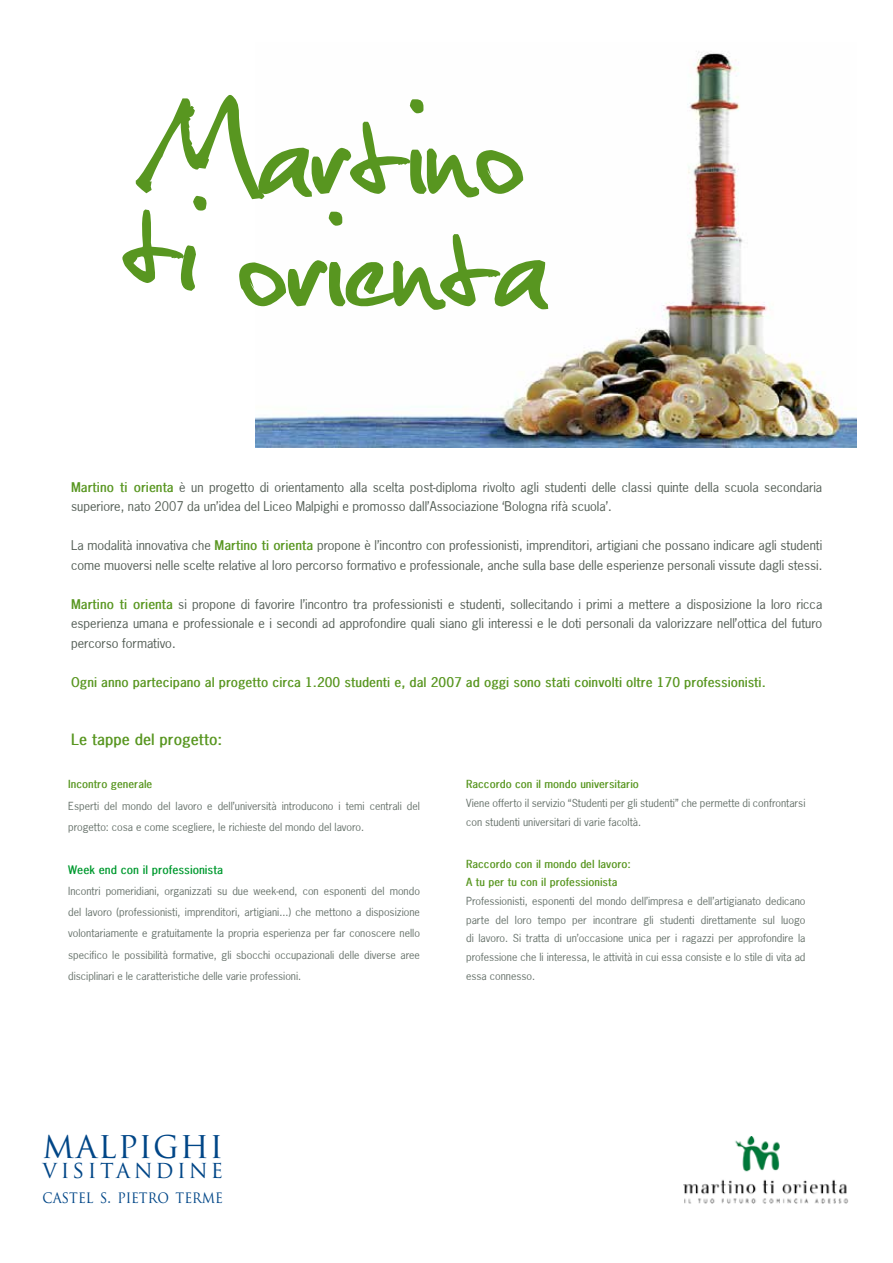
<style>
.page{position:relative;width:893px;height:1263px;background:#fff}
.page>*{position:absolute;margin:0;border:0;box-sizing:border-box;transform-origin:0 0}
.t1{font:182.4px "Christopherhand";color:#589620}
.t2{font:35.85px "Trajan";letter-spacing:.04em;color:#004687;scale:.95 1}
.t3{font:23.7px "Trajan";letter-spacing:.14em;color:#004687;scale:.95 1}
.t4{font:16.5px "Trajan";color:#004687;scale:.87 1}
.t5{font:700 14.7px "News Gothic";color:#589620}
.t6{font:12.6px/19.5px "News Gothic";color:#525c54}
.t7{font:700 12.6px "News Gothic";color:#589620}
.t8{font:700 11.1px "News Gothic";color:#009a30}
.t9{font:10.5px/21.1px "News Gothic";color:#67726b}
.t10{font:700 10.5px/18.6px "News Gothic";color:#589620}
.s1{font-weight:700;color:#589620}
</style>
<div class="page">
<img style="left:256px;top:51px;width:601px;height:397px">
<img style="left:683px;top:1136px;width:166px;height:67px">
<h1 class="t1" style="left:141px;top:71px;width:385px">Martino</h1>
<h1 class="t1" style="left:239px;top:184px;width:310px">orienta</h1>
<p class="t6" style="left:71px;top:477px;width:753px"><span class="s1">Martino ti orienta</span> è un progetto di orientamento alla scelta post-diploma rivolto agli studenti delle classi quinte della scuola secondaria superiore, nato 2007 da un’idea del Liceo Malpighi e promosso dall’Associazione ‘Bologna rifà scuola’.</p>
<p class="t6" style="left:71px;top:535px;width:753px">La modalità innovativa che <span class="s1">Martino ti orienta</span> propone è l’incontro con professionisti, imprenditori, artigiani che possano indicare agli studenti come muoversi nelle scelte relative al loro percorso formativo e professionale, anche sulla base delle esperienze personali vissute dagli stessi.</p>
<p class="t6" style="left:71px;top:594px;width:753px;text-align:justify"><span class="s1">Martino ti orienta</span> si propone di favorire l’incontro tra professionisti e studenti, sollecitando i primi a mettere a disposizione la loro ricca esperienza umana e professionale e i secondi ad approfondire quali siano gli interessi e le doti personali da valorizzare nell’ottica del futuro percorso formativo.</p>
<p class="t7" style="left:71px;top:674px;width:696px">Ogni anno partecipano al progetto circa 1.200 studenti e, dal 2007 ad oggi sono stati coinvolti oltre 170 professionisti.</p>
<h3 class="t5" style="left:71px;top:730px;width:153px">Le tappe del progetto:</h3>
<p class="t10" style="left:68px;top:775px;width:86px">Incontro generale</p>
<p class="t9" style="left:68px;top:795px;width:353px">Esperti del mondo del lavoro e dell’università introducono i temi centrali del progetto: cosa e come scegliere, le richieste del mondo del lavoro.</p>
<p class="t8" style="left:68px;top:863px;width:156px">Week end con il professionista</p>
<p class="t9" style="left:68px;top:880px;width:353px;text-align:justify">Incontri pomeridiani, organizzati su due week-end, con esponenti del mondo del lavoro (professionisti, imprenditori, artigiani...) che mettono a disposizione volontariamente e gratuitamente la propria esperienza per far conoscere nello specifico le possibilità formative, gli sbocchi occupazionali delle diverse aree disciplinari e le caratteristiche delle varie professioni.</p>
<p class="t10" style="left:466px;top:775px;width:174px">Raccordo con il mondo universitario</p>
<p class="t9" style="left:466px;top:793px;width:341px;line-height:18.6px">Viene offerto il servizio “Studenti per gli studenti” che permette di confrontarsi con studenti universitari di varie facoltà.</p>
<p class="t10" style="left:466px;top:854px;width:166px">Raccordo con il mondo del lavoro:<br>A tu per tu con il professionista</p>
<p class="t9" style="left:466px;top:891px;width:341px;line-height:18.6px;text-align:justify">Professionisti, esponenti del mondo dell’impresa e dell’artigianato dedicano parte del loro tempo per incontrare gli studenti direttamente sul luogo di lavoro. Si tratta di un’occasione unica per i ragazzi per approfondire la professione che li interessa, le attività in cui essa consiste e lo stile di vita ad essa connesso.</p>
<h2 class="t2" style="left:43px;top:1122px;width:192px">MALPIGHI</h2>
<h3 class="t3" style="left:43px;top:1154px;width:192px">VISITANDINE</h3>
<h3 class="t4" style="left:43px;top:1186px;width:209px">CASTEL S. PIETRO TERME</h3>
</div>
